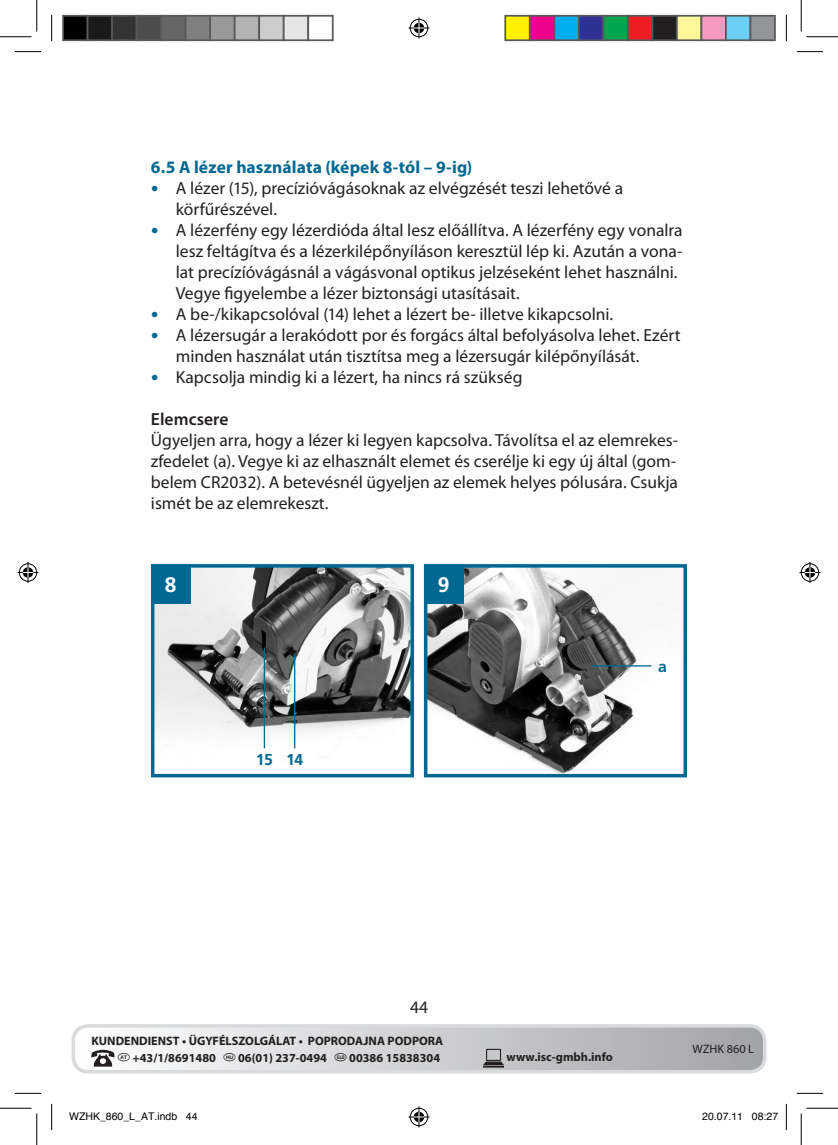
<style>
.page{position:relative;width:838px;height:1145px;background:#fff}
.page>*{position:absolute;margin:0;border:0;box-sizing:border-box;transform-origin:0 0}
.t1{font:700 21px "Frutiger";color:#fff}
.t2{font:17.5px/21px "Myriad Pro";color:#231f20}
.t3{font:700 17.5px "Myriad Pro";letter-spacing:.005em;color:#006893}
.t4{font:600 17.5px "Myriad Pro";letter-spacing:.005em;color:#231f20}
.t5{font:700 15.75px "Frutiger";color:#006893}
.t6{font:700 12.25px/17.2px "Myriad Pro";color:#231f20;text-align:right}
.t7{font:12.25px "Myriad Pro";color:#231f20}
.t8{font:10.5px "Helvetica";color:#000}
.s1{font-family:"Frutiger";font-weight:700;font-size:15.75px;color:#006893}
</style>
<div class="page">
<div style="left:73px;top:1026px;width:691px;height:46px;background:linear-gradient(to right,#fff,#a3a3a7);border-radius:15px"></div>
<div style="left:71px;top:1024px;width:695px;height:50px;border:4px solid #d9dadc;border-radius:15px"></div>
<svg style="left:483px;top:1049px;width:21px;height:19px"></svg>
<svg style="left:91px;top:1050px;width:24px;height:17px"></svg>
<img style="left:156px;top:569px;width:253px;height:197px">
<div style="left:151px;top:564px;width:263px;height:213px;border:4px solid #006893"></div>
<div style="left:151px;top:564px;width:40px;height:40px;background:#006893"></div>
<img style="left:429px;top:569px;width:238px;height:203px">
<div style="left:424px;top:564px;width:263px;height:213px;border:4px solid #006893"></div>
<div style="left:424px;top:564px;width:39px;height:40px;background:#006893"></div>
<hr style="left:264px;top:648px;width:1px;height:100px;background:#006893">
<hr style="left:294px;top:654px;width:1px;height:94px;background:#006893">
<hr style="left:591px;top:665px;width:60px;height:2px;background:#006893">
<svg style="left:15px;top:51px;width:26px;height:1px"></svg>
<svg style="left:796px;top:51px;width:27px;height:1px"></svg>
<svg style="left:15px;top:1093px;width:26px;height:1px"></svg>
<svg style="left:796px;top:1093px;width:27px;height:1px"></svg>
<svg style="left:51px;top:15px;width:1px;height:26px"></svg>
<svg style="left:51px;top:1104px;width:1px;height:26px"></svg>
<svg style="left:786px;top:15px;width:1px;height:26px"></svg>
<svg style="left:786px;top:1104px;width:1px;height:26px"></svg>
<hr style="left:0;top:36px;width:32px;height:1px;background:#000">
<hr style="left:806px;top:36px;width:31px;height:1px;background:#000">
<hr style="left:0;top:1108px;width:32px;height:1px;background:#000">
<hr style="left:806px;top:1108px;width:31px;height:1px;background:#000">
<hr style="left:36px;top:0;width:1px;height:31px;background:#000">
<hr style="left:36px;top:1113px;width:1px;height:32px;background:#000">
<hr style="left:800px;top:0;width:1px;height:31px;background:#000">
<hr style="left:800px;top:1113px;width:1px;height:32px;background:#000">
<svg style="left:408px;top:18px;width:21px;height:21px"></svg>
<svg style="left:408px;top:1106px;width:21px;height:21px"></svg>
<svg style="left:18px;top:562px;width:21px;height:21px"></svg>
<svg style="left:799px;top:562px;width:21px;height:21px"></svg>
<div style="left:63px;top:16px;width:25px;height:24px;background:#000"></div>
<div style="left:62px;top:15px;width:26px;height:26px;border:2px solid #595959"></div>
<div style="left:88px;top:16px;width:24px;height:24px;background:#1a1a1a"></div>
<div style="left:87px;top:15px;width:26px;height:26px;border:2px solid #595959"></div>
<div style="left:112px;top:16px;width:25px;height:24px;background:#333"></div>
<div style="left:111px;top:15px;width:26px;height:26px;border:2px solid #595959"></div>
<div style="left:137px;top:16px;width:24px;height:24px;background:#4d4d4d"></div>
<div style="left:136px;top:15px;width:26px;height:26px;border:2px solid #595959"></div>
<div style="left:161px;top:16px;width:25px;height:24px;background:#666"></div>
<div style="left:160px;top:15px;width:26px;height:26px;border:2px solid #595959"></div>
<div style="left:186px;top:16px;width:24px;height:24px;background:#808080"></div>
<div style="left:185px;top:15px;width:26px;height:26px;border:2px solid #595959"></div>
<div style="left:210px;top:16px;width:25px;height:24px;background:#999"></div>
<div style="left:209px;top:15px;width:26px;height:26px;border:2px solid #595959"></div>
<div style="left:235px;top:16px;width:24px;height:24px;background:#b3b3b3"></div>
<div style="left:234px;top:15px;width:26px;height:26px;border:2px solid #595959"></div>
<div style="left:259px;top:16px;width:25px;height:24px;background:#ccc"></div>
<div style="left:258px;top:15px;width:26px;height:26px;border:2px solid #595959"></div>
<div style="left:284px;top:16px;width:24px;height:24px;background:#e6e6e6"></div>
<div style="left:283px;top:15px;width:26px;height:26px;border:2px solid #595959"></div>
<div style="left:307px;top:15px;width:26px;height:26px;border:2px solid #595959"></div>
<div style="left:505px;top:16px;width:24px;height:24px;background:#fff101"></div>
<div style="left:504px;top:15px;width:26px;height:26px;border:2px solid #595959"></div>
<div style="left:529px;top:16px;width:25px;height:24px;background:#ed028c"></div>
<div style="left:529px;top:15px;width:26px;height:26px;border:2px solid #595959"></div>
<div style="left:554px;top:16px;width:24px;height:24px;background:#00aeef"></div>
<div style="left:553px;top:15px;width:26px;height:26px;border:2px solid #595959"></div>
<div style="left:578px;top:16px;width:25px;height:24px;background:#2e3092"></div>
<div style="left:578px;top:15px;width:26px;height:26px;border:2px solid #595959"></div>
<div style="left:603px;top:16px;width:24px;height:24px;background:#00a54f"></div>
<div style="left:602px;top:15px;width:26px;height:26px;border:2px solid #595959"></div>
<div style="left:627px;top:16px;width:25px;height:24px;background:#ee1d23"></div>
<div style="left:627px;top:15px;width:26px;height:26px;border:2px solid #595959"></div>
<div style="left:652px;top:16px;width:24px;height:24px;background:#231f20"></div>
<div style="left:651px;top:15px;width:26px;height:26px;border:2px solid #595959"></div>
<div style="left:676px;top:16px;width:25px;height:24px;background:#fff79a"></div>
<div style="left:676px;top:15px;width:26px;height:26px;border:2px solid #595959"></div>
<div style="left:701px;top:16px;width:24px;height:24px;background:#f499c2"></div>
<div style="left:700px;top:15px;width:26px;height:26px;border:2px solid #595959"></div>
<div style="left:725px;top:16px;width:25px;height:24px;background:#6bcff6"></div>
<div style="left:725px;top:15px;width:26px;height:26px;border:2px solid #595959"></div>
<div style="left:750px;top:16px;width:24px;height:24px;background:#939598"></div>
<div style="left:749px;top:15px;width:26px;height:26px;border:2px solid #595959"></div>
<p class="t3" style="left:151px;top:157px;width:323px">6.5 A lézer használata (képek 8-tól – 9-ig)</p>
<p class="t2" style="left:176px;top:178px;width:449px;text-indent:-25px"><span class="s1">•</span> A lézer (15), precízióvágásoknak az elvégzését teszi lehetővé a körfűrészével.</p>
<p class="t2" style="left:176px;top:220px;width:508px;text-indent:-25px"><span class="s1">•</span> A lézerfény egy lézerdióda által lesz előállítva. A lézerfény egy vonalra lesz feltágítva és a lézerkilépőnyíláson keresztül lép ki. Azután a vona&shy;lat precízíóvágásnál a vágásvonal optikus jelzéseként lehet használni.<br>Vegye figyelembe a lézer biztonsági utasításait.</p>
<p class="t2" style="left:151px;top:304px;width:463px"><span class="s1">•</span> A be-/kikapcsolóval (14) lehet a lézert be- illetve kikapcsolni.</p>
<p class="t2" style="left:176px;top:325px;width:506px;text-indent:-25px"><span class="s1">•</span> A lézersugár a lerakódott por és forgács által befolyásolva lehet. Ezért minden használat után tisztítsa meg a lézersugár kilépőnyílását.</p>
<p class="t2" style="left:151px;top:367px;width:373px"><span class="s1">•</span> Kapcsolja mindig ki a lézert, ha nincs rá szükség</p>
<p class="t4" style="left:151px;top:409px;width:79px">Elemcsere</p>
<p class="t2" style="left:151px;top:430px;width:528px;text-align:justify">Ügyeljen arra, hogy a lézer ki legyen kapcsolva. Távolítsa el az elemrekes&shy;zfedelet (a). Vegye ki az elhasznált elemet és cserélje ki egy új által (gom&shy;belem CR2032). A betevésnél ügyeljen az elemek helyes pólusára. Csukja ismét be az elemrekeszt.</p>
<p class="t1" style="left:165px;top:573px;width:13px">8</p>
<p class="t1" style="left:438px;top:573px;width:13px">9</p>
<p class="t5" style="left:256px;top:750px;width:49px">15 14</p>
<p class="t5" style="left:658px;top:657px;width:10px">a</p>
<p class="t2" style="left:410px;top:997px;width:19px">44</p>
<p class="t6" style="left:91px;top:1032px;width:353px">KUNDENDIENST • ÜGYFÉLSZOLGÁLAT • POPRODAJNA PODPORA <sup>u</sup> +43/1/8691480 <sup>@</sup> 06(01) 237-0494 <sup>X</sup> 00386 15838304</p>
<p class="t6" style="left:506px;top:1049px;width:108px">www.isc-gmbh.info</p>
<p class="t7" style="left:692px;top:1042px;width:63px">WZHK 860 L</p>
<p class="t8" style="left:69px;top:1107px;width:130px">WZHK_860_L_AT.indb 44</p>
<p class="t8" style="left:702px;top:1107px;width:77px">20.07.11 08:27</p>
</div>
